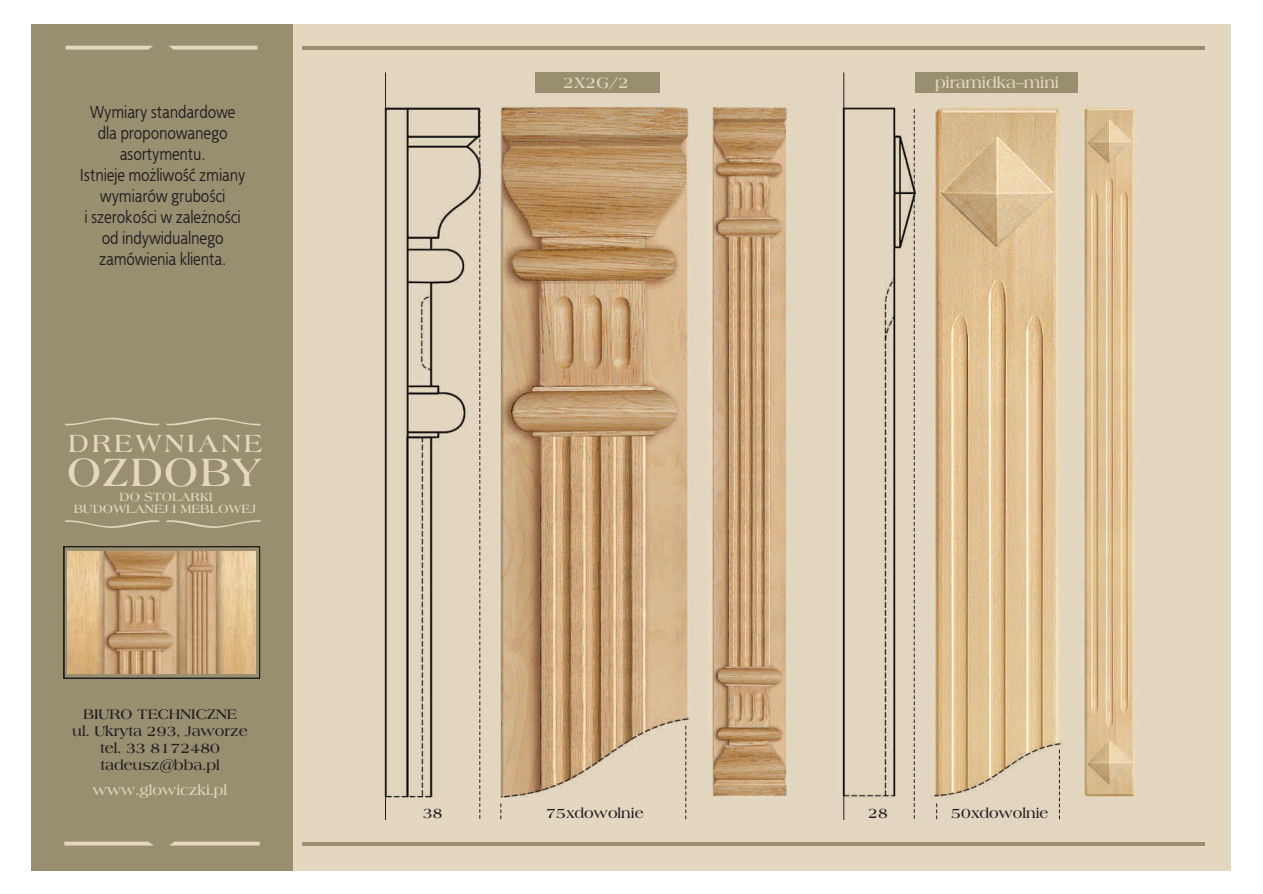
<style>
.page{position:relative;width:1263px;height:894px;background:#fff}
.page>*{position:absolute;margin:0;border:0;box-sizing:border-box;transform-origin:0 0}
.t1{font:700 39.3px "EFN Agabus";letter-spacing:.035em;color:#e3d7c0}
.t2{font:700 24.75px "EFN Agabus";letter-spacing:.12em;color:#e3d7c0}
.t3{font:17.25px/20.9px "EFN Bureau";color:#231f20;text-align:center}
.t4{font:700 15.15px "EFN Agabus";color:#e3d7c0}
.t5{font:700 13.95px/17px "EFN Agabus";color:#231f20;text-align:center}
.t6{font:700 13.95px "EFN Agabus";color:#e3d7c0}
.t7{font:700 13.8px "EFN Agabus";color:#231f20}
.t8{font:700 11.85px/12.8px "EFN Agabus";letter-spacing:.015em;color:#e3d7c0;text-align:center}
</style>
<div class="page">
<div style="left:292px;top:24px;width:939px;height:847px;background:#e3d7c0"></div>
<img style="left:842px;top:83px;width:293px;height:737px">
<img style="left:384px;top:84px;width:404px;height:713px">
<div style="left:32px;top:24px;width:261px;height:847px;background:#988f70"></div>
<svg style="left:63px;top:546px;width:197px;height:133px"></svg>
<hr style="left:302px;top:46px;width:903px;height:3px;background:#988f70">
<hr style="left:302px;top:842px;width:903px;height:3px;background:#988f70">
<svg style="left:479px;top:109px;width:1px;height:710px"></svg>
<div style="left:535px;top:72px;width:124px;height:21px;background:#988f70"></div>
<svg style="left:500px;top:803px;width:1px;height:17px"></svg>
<svg style="left:685px;top:726px;width:1px;height:94px"></svg>
<hr style="left:385px;top:72px;width:1px;height:748px;background:#231f20">
<svg style="left:66px;top:46px;width:191px;height:4px"></svg>
<svg style="left:65px;top:418px;width:196px;height:8px"></svg>
<svg style="left:64px;top:520px;width:197px;height:8px"></svg>
<svg style="left:64px;top:842px;width:196px;height:4px"></svg>
<img style="left:68px;top:551px;width:187px;height:122px">
<hr style="left:843px;top:72px;width:1px;height:748px;background:#231f20">
<svg style="left:914px;top:109px;width:1px;height:711px"></svg>
<svg style="left:936px;top:803px;width:1px;height:17px"></svg>
<svg style="left:1059px;top:750px;width:1px;height:70px"></svg>
<div style="left:916px;top:72px;width:162px;height:21px;background:#988f70"></div>
<p class="t3" style="left:80px;top:103px;width:167px">Wymiary standardowe dla proponowanego asortymentu.<br>Istnieje mo¿liwoœæ zmiany wymiarów gruboœci<br>i szerokoœci w zale¿noœci od indywidualnego zamówienia klienta.</p>
<h2 class="t2" style="left:68px;top:432px;width:195px">DREWNIANE</h2>
<h1 class="t1" style="left:67px;top:455px;width:196px">OZDOBY</h1>
<p class="t8" style="left:74px;top:491px;width:184px">DO STOLARKI<br>BUDOWLANEJ I MEBLOWEJ</p>
<p class="t5" style="left:72px;top:707px;width:177px">BIURO TECHNICZNE<br>ul. Ukryta 293, Jaworze tel. 33 8172480 tadeusz@bba.pl</p>
<p class="t6" style="left:93px;top:784px;width:136px">www.glowiczki.pl</p>
<p class="t4" style="left:563px;top:76px;width:67px">2X2G/2</p>
<p class="t7" style="left:423px;top:807px;width:21px">38</p>
<p class="t7" style="left:546px;top:807px;width:99px">75xdowolnie</p>
<p class="t4" style="left:935px;top:76px;width:126px">piramidka–mini</p>
<p class="t7" style="left:868px;top:807px;width:21px">28</p>
<p class="t7" style="left:951px;top:807px;width:99px">50xdowolnie</p>
</div>
